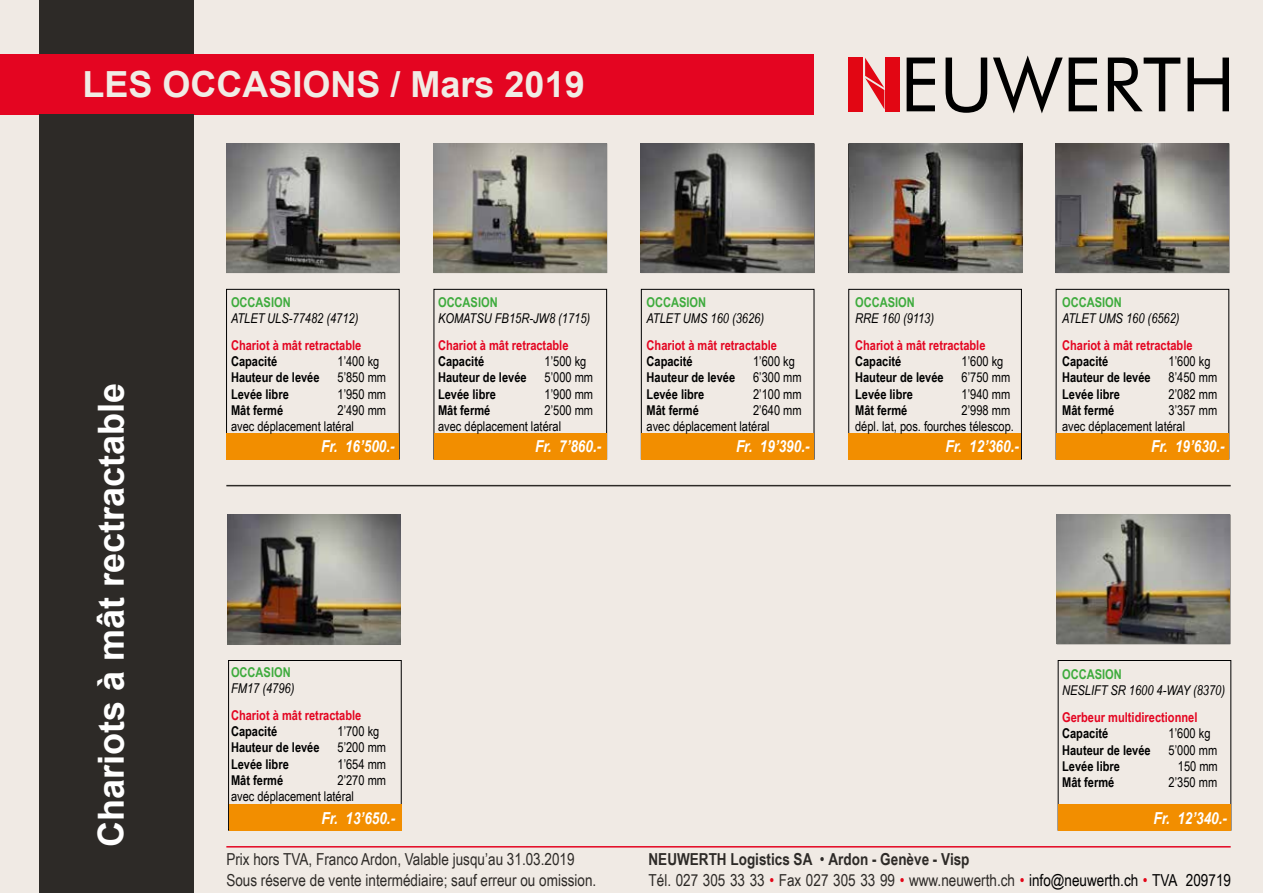
<style>
.page{position:relative;width:1263px;height:893px;background:#f0eae4}
.page>*{position:absolute;margin:0;border:0;box-sizing:border-box;transform-origin:0 0}
.t1{font:700 36px "Arial";color:#fff}
.t2{font:700 36px "Arial";color:#f0ece5}
.t3{font:16.5px/21px "Arial Narrow";color:#2d2a27}
.t4{font:italic 700 16.5px "Arial Narrow";color:#fff}
.t5{font:13.5px/16.2px "Arial Narrow";color:#000}
.t6{font:700 13.5px "Arial Narrow";color:#000}
.t7{font:700 13.5px "Arial Narrow";color:#e40521}
.t8{font:italic 13.5px "Arial Narrow";color:#000}
.t9{font:700 13.5px "Arial Narrow";color:#3eab3d}
.s1{font-weight:700}
.s2{color:#e30517}
.s3{color:#000}
</style>
<div class="page">
<div style="left:0;top:54px;width:814px;height:60px;background:#e40521"></div>
<div style="left:39px;top:114px;width:154px;height:779px;background:#2d2a27"></div>
<div style="left:39px;top:0;width:154px;height:54px;background:#2d2a27"></div>
<hr style="left:226px;top:846px;width:1005px;height:1px;background:#e40521">
<hr style="left:226px;top:485px;width:1005px;height:1px;background:#2d2a27">
<div style="left:226px;top:289px;width:173px;height:170px;border:1px solid #000"></div>
<div style="left:434px;top:289px;width:173px;height:170px;border:1px solid #000"></div>
<div style="left:641px;top:289px;width:173px;height:170px;border:1px solid #000"></div>
<div style="left:848px;top:289px;width:173px;height:170px;border:1px solid #000"></div>
<div style="left:1056px;top:289px;width:173px;height:170px;border:1px solid #000"></div>
<div style="left:228px;top:660px;width:173px;height:170px;border:1px solid #000"></div>
<div style="left:1058px;top:660px;width:173px;height:170px;border:1px solid #000"></div>
<div style="left:227px;top:433px;width:172px;height:26px;background:#f28e00"></div>
<div style="left:434px;top:433px;width:173px;height:26px;background:#f28e00"></div>
<div style="left:641px;top:433px;width:173px;height:26px;background:#f28e00"></div>
<div style="left:848px;top:433px;width:173px;height:26px;background:#f28e00"></div>
<div style="left:1056px;top:433px;width:172px;height:26px;background:#f28e00"></div>
<div style="left:229px;top:804px;width:172px;height:26px;background:#f28e00"></div>
<div style="left:1058px;top:804px;width:173px;height:26px;background:#f28e00"></div>
<div style="left:885px;top:57px;width:15px;height:54px;background:#e20613"></div>
<svg style="left:907px;top:58px;width:28px;height:53px"></svg>
<svg style="left:945px;top:58px;width:42px;height:55px"></svg>
<svg style="left:993px;top:55px;width:70px;height:58px"></svg>
<svg style="left:1069px;top:58px;width:28px;height:53px"></svg>
<svg style="left:1108px;top:58px;width:72px;height:53px"></svg>
<svg style="left:1187px;top:58px;width:42px;height:53px"></svg>
<div style="left:848px;top:57px;width:15px;height:54px;background:#e20613"></div>
<svg style="left:865px;top:58px;width:19px;height:51px"></svg>
<img style="left:849px;top:143px;width:173px;height:129px">
<img style="left:226px;top:143px;width:173px;height:129px">
<img style="left:1056px;top:143px;width:173px;height:129px">
<img style="left:641px;top:143px;width:173px;height:129px">
<img style="left:227px;top:515px;width:173px;height:130px">
<img style="left:1056px;top:515px;width:173px;height:129px">
<img style="left:434px;top:143px;width:173px;height:129px">
<h1 class="t2" style="left:82px;top:59px;width:504px">LES OCCASIONS / Mars 2019</h1>
<h1 class="t1" style="left:86px;top:847px;width:466px;rotate:-90deg">Chariots à mât rectractable</h1>
<p class="t9" style="left:231px;top:292px;width:61px">OCCASION</p>
<p class="t8" style="left:231px;top:309px;width:129px">ATLET ULS-77482 (4712)</p>
<p class="t7" style="left:231px;top:335px;width:132px">Chariot à mât retractable</p>
<p class="t6" style="left:231px;top:351px;width:48px">Capacité</p>
<p class="t5" style="left:338px;top:353px;width:43px">1’400 kg</p>
<p class="t6" style="left:231px;top:367px;width:90px">Hauteur de levée</p>
<p class="t5" style="left:338px;top:369px;width:50px">5’850 mm</p>
<p class="t6" style="left:231px;top:384px;width:59px">Levée libre</p>
<p class="t5" style="left:338px;top:385px;width:50px">1’950 mm</p>
<p class="t6" style="left:231px;top:400px;width:54px">Mât fermé</p>
<p class="t5" style="left:231px;top:401px;width:157px;text-indent:107px">2’490 mm avec déplacement latéral</p>
<p class="t4" style="left:321px;top:433px;width:75px">Fr. 16’500.-</p>
<p class="t9" style="left:438px;top:292px;width:61px">OCCASION</p>
<p class="t8" style="left:438px;top:309px;width:154px">KOMATSU FB15R-JW8 (1715)</p>
<p class="t7" style="left:438px;top:335px;width:132px">Chariot à mât retractable</p>
<p class="t6" style="left:438px;top:351px;width:48px">Capacité</p>
<p class="t5" style="left:545px;top:353px;width:43px">1’500 kg</p>
<p class="t6" style="left:438px;top:367px;width:90px">Hauteur de levée</p>
<p class="t5" style="left:545px;top:369px;width:50px">5’000 mm</p>
<p class="t6" style="left:438px;top:384px;width:59px">Levée libre</p>
<p class="t5" style="left:545px;top:385px;width:50px">1’900 mm</p>
<p class="t6" style="left:438px;top:400px;width:54px">Mât fermé</p>
<p class="t5" style="left:438px;top:401px;width:157px;text-indent:107px">2’500 mm avec déplacement latéral</p>
<p class="t4" style="left:535px;top:433px;width:68px">Fr. 7’860.-</p>
<p class="t9" style="left:646px;top:292px;width:61px">OCCASION</p>
<p class="t8" style="left:646px;top:309px;width:119px">ATLET UMS 160 (3626)</p>
<p class="t7" style="left:646px;top:335px;width:132px">Chariot à mât retractable</p>
<p class="t6" style="left:646px;top:351px;width:48px">Capacité</p>
<p class="t5" style="left:753px;top:353px;width:43px">1’600 kg</p>
<p class="t6" style="left:646px;top:367px;width:90px">Hauteur de levée</p>
<p class="t5" style="left:753px;top:369px;width:50px">6’300 mm</p>
<p class="t6" style="left:646px;top:384px;width:59px">Levée libre</p>
<p class="t5" style="left:753px;top:385px;width:50px">2’100 mm</p>
<p class="t6" style="left:646px;top:400px;width:54px">Mât fermé</p>
<p class="t5" style="left:646px;top:401px;width:157px;text-indent:107px">2’640 mm avec déplacement latéral</p>
<p class="t4" style="left:736px;top:433px;width:75px">Fr. 19’390.-</p>
<p class="t9" style="left:855px;top:292px;width:61px">OCCASION</p>
<p class="t8" style="left:855px;top:309px;width:80px">RRE 160 (9113)</p>
<p class="t7" style="left:855px;top:335px;width:132px">Chariot à mât retractable</p>
<p class="t6" style="left:855px;top:351px;width:48px">Capacité</p>
<p class="t5" style="left:962px;top:353px;width:43px">1’600 kg</p>
<p class="t6" style="left:855px;top:367px;width:90px">Hauteur de levée</p>
<p class="t5" style="left:962px;top:369px;width:50px">6’750 mm</p>
<p class="t6" style="left:855px;top:384px;width:59px">Levée libre</p>
<p class="t5" style="left:962px;top:385px;width:50px">1’940 mm</p>
<p class="t6" style="left:855px;top:400px;width:54px">Mât fermé</p>
<p class="t5" style="left:855px;top:401px;width:160px;text-align:right">2’998 mm<br>dépl. lat, pos. fourches télescop.</p>
<p class="t4" style="left:945px;top:433px;width:75px">Fr. 12’360.-</p>
<p class="t9" style="left:1062px;top:292px;width:61px">OCCASION</p>
<p class="t8" style="left:1062px;top:309px;width:119px">ATLET UMS 160 (6562)</p>
<p class="t7" style="left:1062px;top:335px;width:132px">Chariot à mât retractable</p>
<p class="t6" style="left:1062px;top:351px;width:48px">Capacité</p>
<p class="t5" style="left:1169px;top:353px;width:43px">1’600 kg</p>
<p class="t6" style="left:1062px;top:367px;width:90px">Hauteur de levée</p>
<p class="t5" style="left:1169px;top:369px;width:50px">8’450 mm</p>
<p class="t6" style="left:1062px;top:384px;width:59px">Levée libre</p>
<p class="t5" style="left:1169px;top:385px;width:50px">2’082 mm</p>
<p class="t6" style="left:1062px;top:400px;width:54px">Mât fermé</p>
<p class="t5" style="left:1062px;top:401px;width:157px;text-indent:107px">3’357 mm avec déplacement latéral</p>
<p class="t4" style="left:1151px;top:433px;width:75px">Fr. 19’630.-</p>
<p class="t9" style="left:231px;top:662px;width:61px">OCCASION</p>
<p class="t8" style="left:231px;top:679px;width:65px">FM17 (4796)</p>
<p class="t7" style="left:231px;top:705px;width:132px">Chariot à mât retractable</p>
<p class="t6" style="left:231px;top:721px;width:48px">Capacité</p>
<p class="t5" style="left:338px;top:723px;width:43px">1’700 kg</p>
<p class="t6" style="left:231px;top:737px;width:90px">Hauteur de levée</p>
<p class="t5" style="left:338px;top:739px;width:50px">5’200 mm</p>
<p class="t6" style="left:231px;top:754px;width:59px">Levée libre</p>
<p class="t5" style="left:338px;top:755px;width:50px">1’654 mm</p>
<p class="t6" style="left:231px;top:770px;width:54px">Mât fermé</p>
<p class="t5" style="left:231px;top:771px;width:157px;text-indent:107px">2’270 mm avec déplacement latéral</p>
<p class="t4" style="left:322px;top:806px;width:75px">Fr. 13’650.-</p>
<p class="t3" style="left:226px;top:848px;width:371px">Prix hors TVA, Franco Ardon, Valable jusqu’au 31.03.2019<br>Sous réserve de vente intermédiaire; sauf erreur ou omission.</p>
<p class="t9" style="left:1062px;top:664px;width:61px">OCCASION</p>
<p class="t8" style="left:1062px;top:681px;width:164px">NESLIFT SR 1600 4-WAY (8370)</p>
<p class="t7" style="left:1062px;top:707px;width:137px">Gerbeur multidirectionnel</p>
<p class="t6" style="left:1062px;top:723px;width:48px">Capacité</p>
<p class="t5" style="left:1169px;top:725px;width:43px">1’600 kg</p>
<p class="t6" style="left:1062px;top:739px;width:90px">Hauteur de levée</p>
<p class="t5" style="left:1169px;top:741px;width:50px">5’000 mm</p>
<p class="t6" style="left:1062px;top:756px;width:59px">Levée libre</p>
<p class="t5" style="left:1178px;top:757px;width:41px">150 mm</p>
<p class="t6" style="left:1062px;top:772px;width:54px">Mât fermé</p>
<p class="t5" style="left:1169px;top:773px;width:50px">2’350 mm</p>
<p class="t4" style="left:1153px;top:805px;width:75px">Fr. 12’340.-</p>
<p class="t3" style="left:648px;top:848px;width:584px"><span class="s1">NEUWERTH Logistics SA</span> • <span class="s1">Ardon - Genève - Visp<br></span>Tél. 027 305 33 33 <span class="s2">•</span> Fax 027 305 33 99 <span class="s2">•</span> www.neuwerth.ch <span class="s2">•</span> <span class="s3">info@neuwerth.ch</span> <span class="s2">•</span> <span class="s3">TVA 209719</span></p>
</div>
